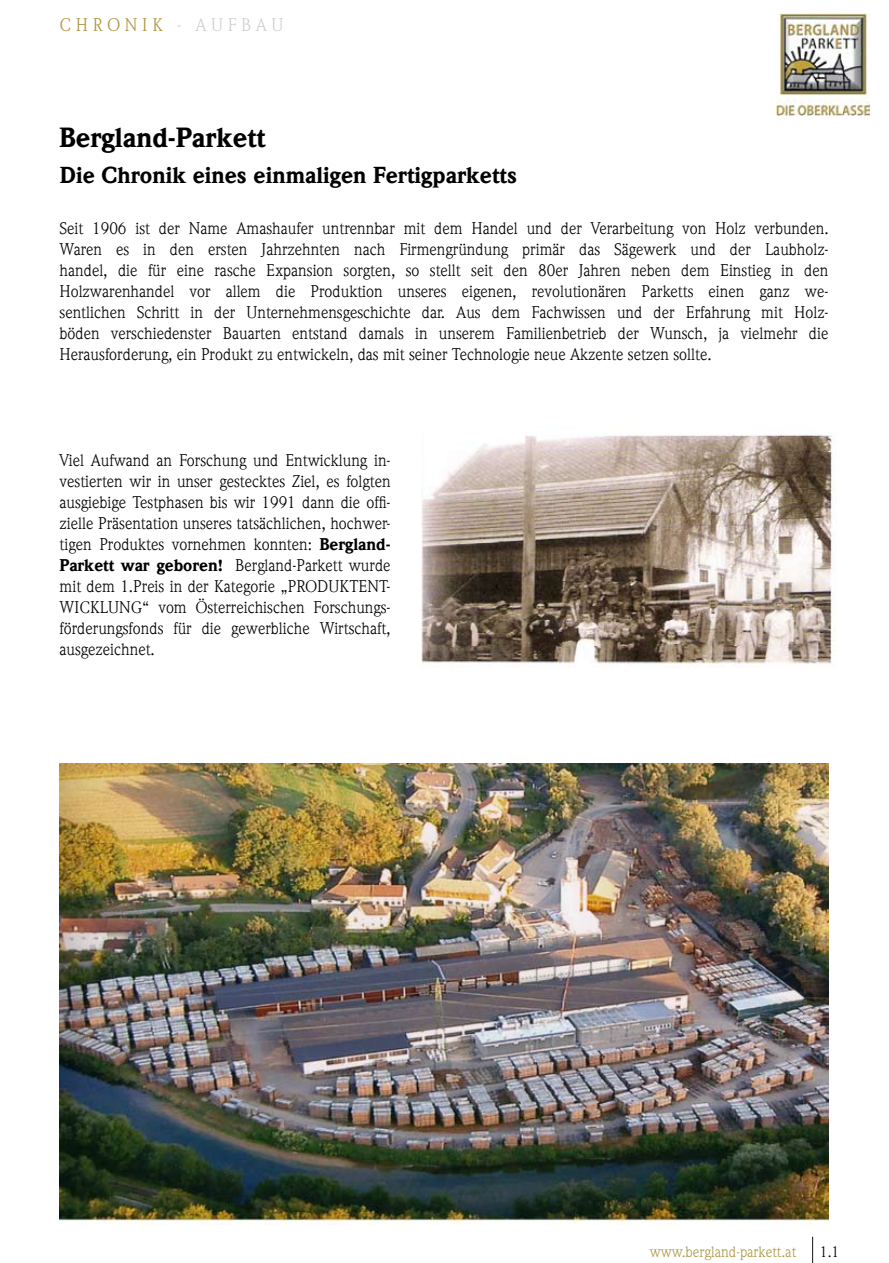
<style>
.page{position:relative;width:889px;height:1263px;background:#fff}
.page>*{position:absolute;margin:0;border:0;box-sizing:border-box;transform-origin:0 0}
.t1{font:500 27px "Weidemann";color:#000}
.t2{font:500 22.5px "Weidemann";color:#000}
.t3{font:18px "Weidemann Std";color:#ae9641}
.t4{font:16.5px/21px "Weidemann";color:#000;text-align:justify}
.t5{font:15px "Weidemann Std";color:#ae9641}
.t6{font:15px "Weidemann Std";color:#000}
.s1{color:#cfd0d1}
.s2{font-weight:500}
</style>
<div class="page">
<svg style="left:812px;top:1237px;width:1px;height:26px"></svg>
<img style="left:421px;top:434px;width:414px;height:232px">
<img style="left:60px;top:763px;width:768px;height:462px">
<img style="left:776px;top:14px;width:94px;height:102px">
<p class="t3" style="left:60px;top:14px;width:225px">C H R O N I K <span class="s1">- A U F B A U</span></p>
<h1 class="t1" style="left:60px;top:121px;width:207px">Bergland-Parkett</h1>
<h2 class="t2" style="left:60px;top:161px;width:458px">Die Chronik eines einmaligen Fertigparketts</h2>
<p class="t4" style="left:59px;top:218px;width:770px">Seit 1906 ist der Name Amashaufer untrennbar mit dem Handel und der Verarbeitung von Holz verbunden.<br>Waren es in den ersten Jahrzehnten nach Firmengründung primär das Sägewerk und der Laubholz&shy;handel, die für eine rasche Expansion sorgten, so stellt seit den 80er Jahren neben dem Einstieg in den Holzwarenhandel vor allem die Produktion unseres eigenen, revolutionären Parketts einen ganz we&shy;sentlichen Schritt in der Unternehmensgeschichte dar. Aus dem Fachwissen und der Erfahrung mit Holz&shy;böden verschiedenster Bauarten entstand damals in unserem Familienbetrieb der Wunsch, ja vielmehr die Herausforderung, ein Produkt zu entwickeln, das mit seiner Technologie neue Akzente setzen sollte.</p>
<p class="t4" style="left:60px;top:450px;width:332px">Viel Aufwand an Forschung und Entwicklung in&shy;vestierten wir in unser gestecktes Ziel, es folgten ausgiebige Testphasen bis wir 1991 dann die offi&shy;zielle Präsentation unseres tatsächlichen, hochwer&shy;tigen Produktes vornehmen konnten: <span class="s2">Bergland-Parkett war geboren!</span> Bergland-Parkett wurde mit dem 1.Preis in der Kategorie „PRODUKTENT-WICKLUNG“ vom Österreichischen Forschungs&shy;förderungsfonds für die gewerbliche Wirtschaft, ausgezeichnet.</p>
<p class="t5" style="left:649px;top:1243px;width:148px">www.bergland-parkett.at</p>
<p class="t6" style="left:820px;top:1243px;width:21px">1.1</p>
</div>
